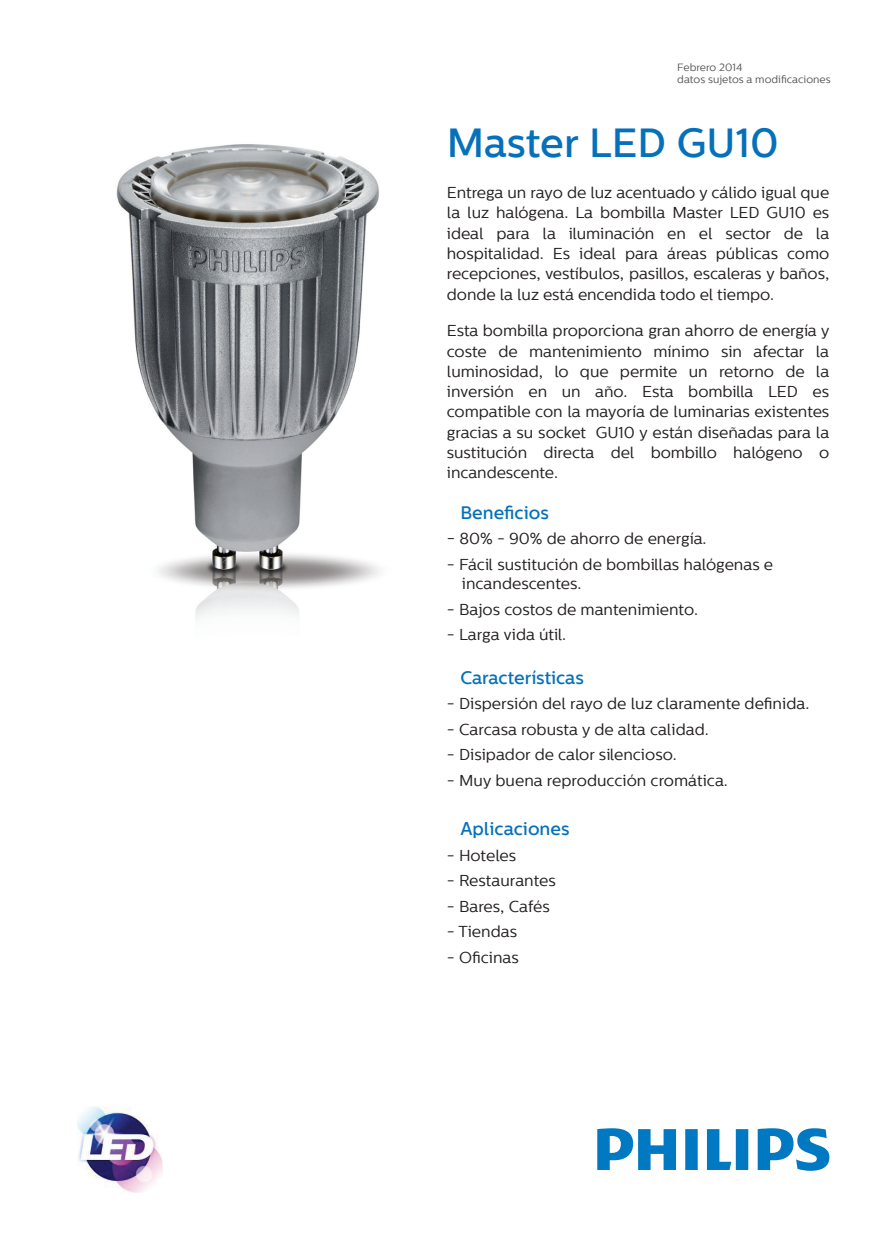
<style>
.page{position:relative;width:893px;height:1234px;background:#fff}
.page>*{position:absolute;margin:0;border:0;box-sizing:border-box;transform-origin:0 0}
.t1{font:500 40.5px "Centrale Sans";color:#0671ba}
.t2{font:500 18px "Centrale Sans";color:#0671ba}
.t3{font:15.75px/20.2px "Centrale Sans";color:#231f20;text-align:justify}
.t4{font:10.5px/12.6px "Centrale Sans";color:#57585a}
.s1{font-size:16.5px}
</style>
<div class="page">
<img style="left:116px;top:144px;width:265px;height:475px">
<svg style="left:597px;top:1128px;width:232px;height:42px"></svg>
<img style="left:77px;top:1106px;width:86px;height:86px">
<p class="t4" style="left:677px;top:61px;width:155px">Febrero 2014<br>datos sujetos a modificaciones</p>
<h1 class="t1" style="left:447px;top:119px;width:333px">Master LED GU10</h1>
<p class="t3" style="left:447px;top:183px;width:384px">Entrega un rayo de luz acentuado y cálido igual que la luz halógena. La bombilla Master LED GU10 es ideal para la iluminación en el sector de la hospitalidad. Es ideal para áreas públicas como recepciones, vestíbulos, pasillos, escaleras y baños, donde la luz está encendida todo el tiempo.</p>
<p class="t3" style="left:447px;top:321px;width:384px">Esta bombilla proporciona gran ahorro de energía y coste de mantenimiento mínimo sin afectar la luminosidad, lo que permite un retorno de la inversión en un año. Esta bombilla LED es compatible con la mayoría de luminarias existentes gracias a su socket GU10 y están diseñadas para la sustitución directa del bombillo halógeno o incandescente.</p>
<p class="t2" style="left:460px;top:501px;width:90px">Beneficios</p>
<p class="t3" style="left:447px;top:528px;width:261px"><span class="s1">-</span> 80% - 90% de ahorro de energía.</p>
<p class="t3" style="left:462px;top:554px;width:313px;line-height:19.5px;text-indent:-15px">- Fácil sustitución de bombillas halógenas e incandescentes.</p>
<p class="t3" style="left:447px;top:599px;width:253px">- Bajos costos de mantenimiento.</p>
<p class="t3" style="left:447px;top:624px;width:121px">- Larga vida útil.</p>
<p class="t2" style="left:460px;top:666px;width:125px">Características</p>
<p class="t3" style="left:447px;top:693px;width:364px">- Dispersión del rayo de luz claramente definida.</p>
<p class="t3" style="left:447px;top:719px;width:263px">- Carcasa robusta y de alta calidad.</p>
<p class="t3" style="left:447px;top:744px;width:232px">- Disipador de calor silencioso.</p>
<p class="t3" style="left:447px;top:770px;width:282px">- Muy buena reproducción cromática.</p>
<p class="t2" style="left:460px;top:818px;width:111px">Aplicaciones</p>
<p class="t3" style="left:447px;top:845px;width:71px">- Hoteles</p>
<p class="t3" style="left:447px;top:870px;width:110px">- Restaurantes</p>
<p class="t3" style="left:447px;top:896px;width:104px">- Bares, Cafés</p>
<p class="t3" style="left:447px;top:921px;width:72px">- Tiendas</p>
<p class="t3" style="left:447px;top:947px;width:73px">- Oficinas</p>
</div>
